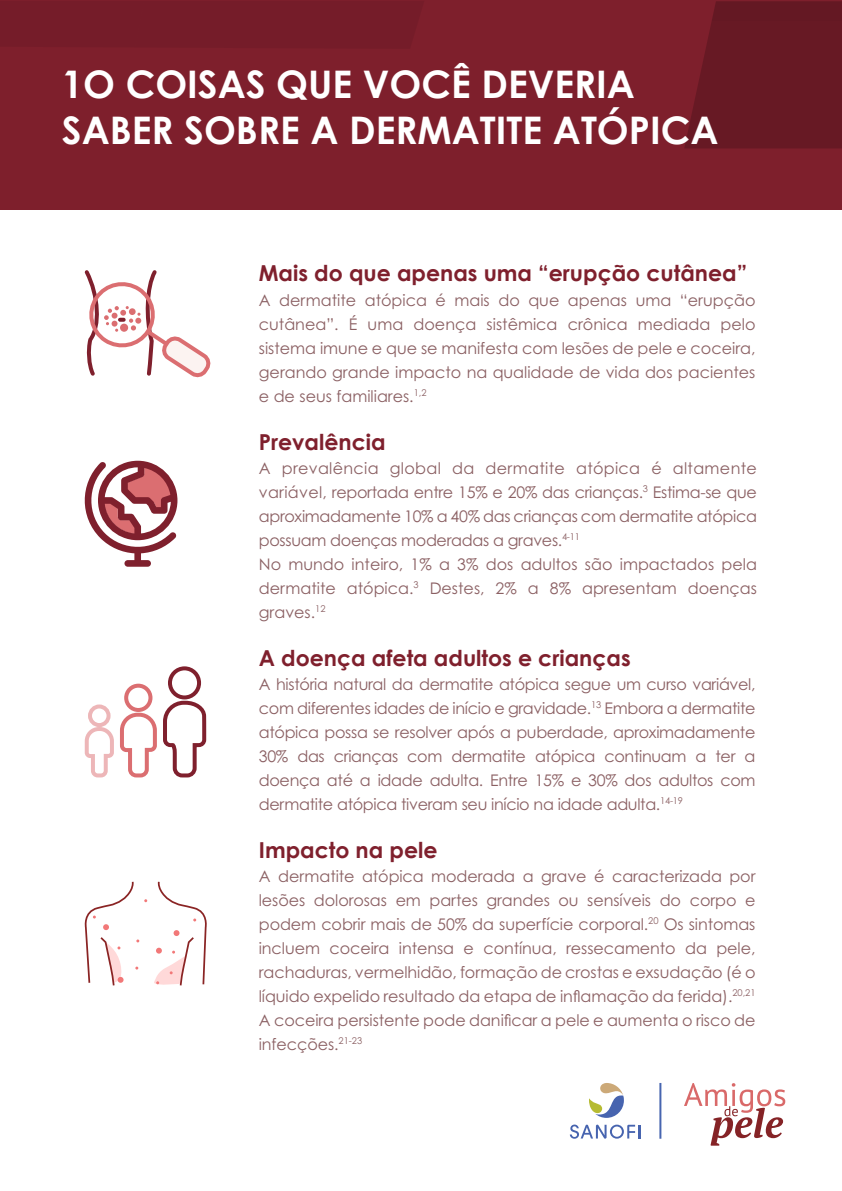
<style>
.page{position:relative;width:842px;height:1191px;background:#fff}
.page>*{position:absolute;margin:0;border:0;box-sizing:border-box;transform-origin:0 0}
.t1{font:700 38px/45.6px "Century Gothic";color:#fff}
.t2{font:700 22px "Century Gothic";color:#7f202d}
.t3{font:16px/24px "Century Gothic Pro";letter-spacing:-.005em;color:#8b6063;text-align:justify}
</style>
<div class="page">
<div style="left:0;top:0;width:842px;height:209px;background:#7e1f2c"></div>
<svg style="left:684px;top:1px;width:158px;height:148px;background:#691924"></svg>
<svg style="left:570px;top:1124px;width:71px;height:14px"></svg>
<svg style="left:589px;top:1083px;width:35px;height:34px"></svg>
<hr style="left:659px;top:1083px;width:2px;height:55px;background:#4765b0">
<svg style="left:684px;top:1083px;width:101px;height:62px"></svg>
<svg style="left:84px;top:270px;width:127px;height:108px"></svg>
<svg style="left:84px;top:461px;width:93px;height:106px"></svg>
<div style="left:168px;top:666px;width:33px;height:33px;border:4px solid #7f202d;border-radius:50%"></div>
<div style="left:124px;top:683px;width:28px;height:29px;border:4px solid #db6e71;border-radius:50%"></div>
<svg style="left:84px;top:698px;width:123px;height:80px"></svg>
<div style="left:88px;top:704px;width:23px;height:23px;border:4px solid #db6e71;border-radius:50%"></div>
<svg style="left:84px;top:881px;width:123px;height:105px"></svg>
<p class="t1" style="left:62px;top:60px;width:658px">1O COISAS QUE VOCÊ DEVERIA<br>SABER SOBRE A DERMATITE ATÓPICA</p>
<p class="t2" style="left:259px;top:257px;width:490px">Mais do que apenas uma “erupção cutânea”</p>
<p class="t3" style="left:259px;top:287px;width:498px">A dermatite atópica é mais do que apenas uma “erupção cutânea”. É uma doença sistêmica crônica mediada pelo sistema imune e que se manifesta com lesões de pele e coceira, gerando grande impacto na qualidade de vida dos pacientes e de seus familiares.<sup>1,2</sup></p>
<p class="t2" style="left:259px;top:425px;width:128px">Prevalência</p>
<p class="t3" style="left:259px;top:455px;width:500px">A prevalência global da dermatite atópica é altamente variável, reportada entre 15% e 20% das crianças.<sup>3</sup> Estima-se que aproximadamente 10% a 40% das crianças com dermatite atópica possuam doenças moderadas a graves.<sup>4-11</sup></p>
<p class="t3" style="left:259px;top:551px;width:500px">No mundo inteiro, 1% a 3% dos adultos são impactados pela dermatite atópica.<sup>3</sup> Destes, 2% a 8% apresentam doenças graves.<sup>12</sup></p>
<p class="t2" style="left:259px;top:641px;width:373px">A doença afeta adultos e crianças</p>
<p class="t3" style="left:259px;top:671px;width:498px">A história natural da dermatite atópica segue um curso variável, com diferentes idades de início e gravidade.<sup>13</sup> Embora a dermatite atópica possa se resolver após a puberdade, aproximadamente 30% das crianças com dermatite atópica continuam a ter a doença até a idade adulta. Entre 15% e 30% dos adultos com dermatite atópica tiveram seu início na idade adulta.<sup>14-19</sup></p>
<p class="t2" style="left:259px;top:833px;width:180px">Impacto na pele</p>
<p class="t3" style="left:259px;top:863px;width:498px">A dermatite atópica moderada a grave é caracterizada por lesões dolorosas em partes grandes ou sensíveis do corpo e podem cobrir mais de 50% da superfície corporal.<sup>20</sup> Os sintomas incluem coceira intensa e contínua, ressecamento da pele, rachaduras, vermelhidão, formação de crostas e exsudação (é o líquido expelido resultado da etapa de inflamação da ferida).<sup>20,21<br></sup>A coceira persistente pode danificar a pele e aumenta o risco de infecções.<sup>21-23</sup></p>
</div>
